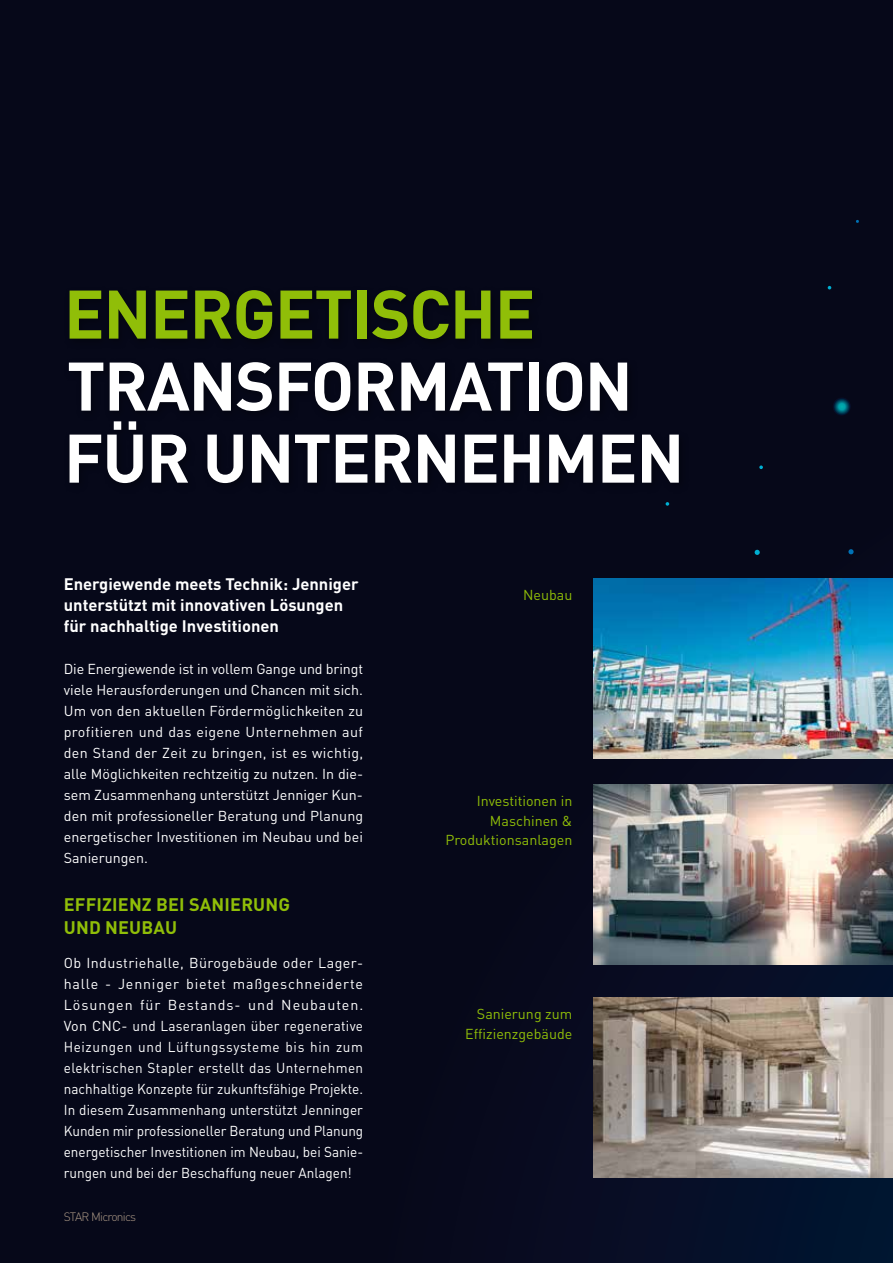
<style>
.page{position:relative;width:893px;height:1263px;background:#060819}
.page>*{position:absolute;margin:0;border:0;box-sizing:border-box;transform-origin:0 0}
.t1{font:700 67.5px/72px "DIN Pro";letter-spacing:-.02em;color:#fff}
.t2{font:700 67.5px "DIN Pro";letter-spacing:-.02em;color:#90be08}
.t3{font:700 18px/22.5px "DIN Pro";letter-spacing:.01em;color:#90be08}
.t4{font:700 16.5px/21px "DIN Pro";color:#fff}
.t5{font:14.25px/21px "DIN Pro";color:#fff;text-align:justify}
.t6{font:14.25px/19.5px "DIN Pro";color:#90be08;text-align:right}
.t7{font:300 12px "DIN Pro";letter-spacing:-.06em;color:#ad9a87}
</style>
<div class="page">
<svg style="left:588px;top:503px;width:305px;height:760px"></svg>
<svg style="left:833px;top:398px;width:18px;height:17px"></svg>
<svg style="left:848px;top:549px;width:6px;height:5px"></svg>
<svg style="left:759px;top:465px;width:4px;height:4px"></svg>
<svg style="left:666px;top:502px;width:3px;height:4px"></svg>
<svg style="left:755px;top:550px;width:5px;height:5px"></svg>
<img style="left:594px;top:998px;width:299px;height:180px">
<img style="left:594px;top:784px;width:299px;height:180px">
<img style="left:594px;top:578px;width:299px;height:180px">
<h1 class="t2" style="left:64px;top:258px;width:473px">ENERGETISCHE</h1>
<h1 class="t1" style="left:64px;top:342px;width:622px">TRANSFORMATION<br>FÜR UNTERNEHMEN</h1>
<p class="t4" style="left:64px;top:572px;width:296px">Energiewende meets Technik: Jenniger unterstützt mit innovativen Lösungen für nachhaltige Investitionen</p>
<p class="t5" style="left:64px;top:657px;width:301px">Die Energiewende ist in vollem Gange und bringt viele Herausforderungen und Chancen mit sich.<br>Um von den aktuellen Fördermöglichkeiten zu profitieren und das eigene Unternehmen auf den Stand der Zeit zu bringen, ist es wichtig, alle Möglichkeiten rechtzeitig zu nutzen. In die&shy;sem Zusammenhang unterstützt Jenniger Kun&shy;den mit professioneller Beratung und Planung energetischer Investitionen im Neubau und bei Sanierungen.</p>
<p class="t3" style="left:64px;top:891px;width:228px">EFFIZIENZ BEI SANIERUNG<br>UND NEUBAU</p>
<p class="t5" style="left:64px;top:951px;width:301px">Ob Industriehalle, Bürogebäude oder Lager&shy;halle - Jenniger bietet maßgeschneiderte Lösungen für Bestands- und Neubauten.<br>Von CNC- und Laseranlagen über regenerative Heizungen und Lüftungssysteme bis hin zum elektrischen Stapler erstellt das Unternehmen nachhaltige Konzepte für zukunftsfähige Projekte.<br>In diesem Zusammenhang unterstützt Jenninger Kunden mir professioneller Beratung und Planung energetischer Investitionen im Neubau, bei Sanie&shy;rungen und bei der Beschaffung neuer Anlagen!</p>
<p class="t7" style="left:64px;top:1207px;width:74px">STAR Micronics</p>
<p class="t6" style="left:523px;top:583px;width:51px">Neubau</p>
<p class="t6" style="left:445px;top:790px;width:128px">Investitionen in<br>Maschinen &amp;<br>Produktionsanlagen</p>
<p class="t6" style="left:465px;top:1003px;width:109px">Sanierung zum<br>Effizienzgebäude</p>
</div>
